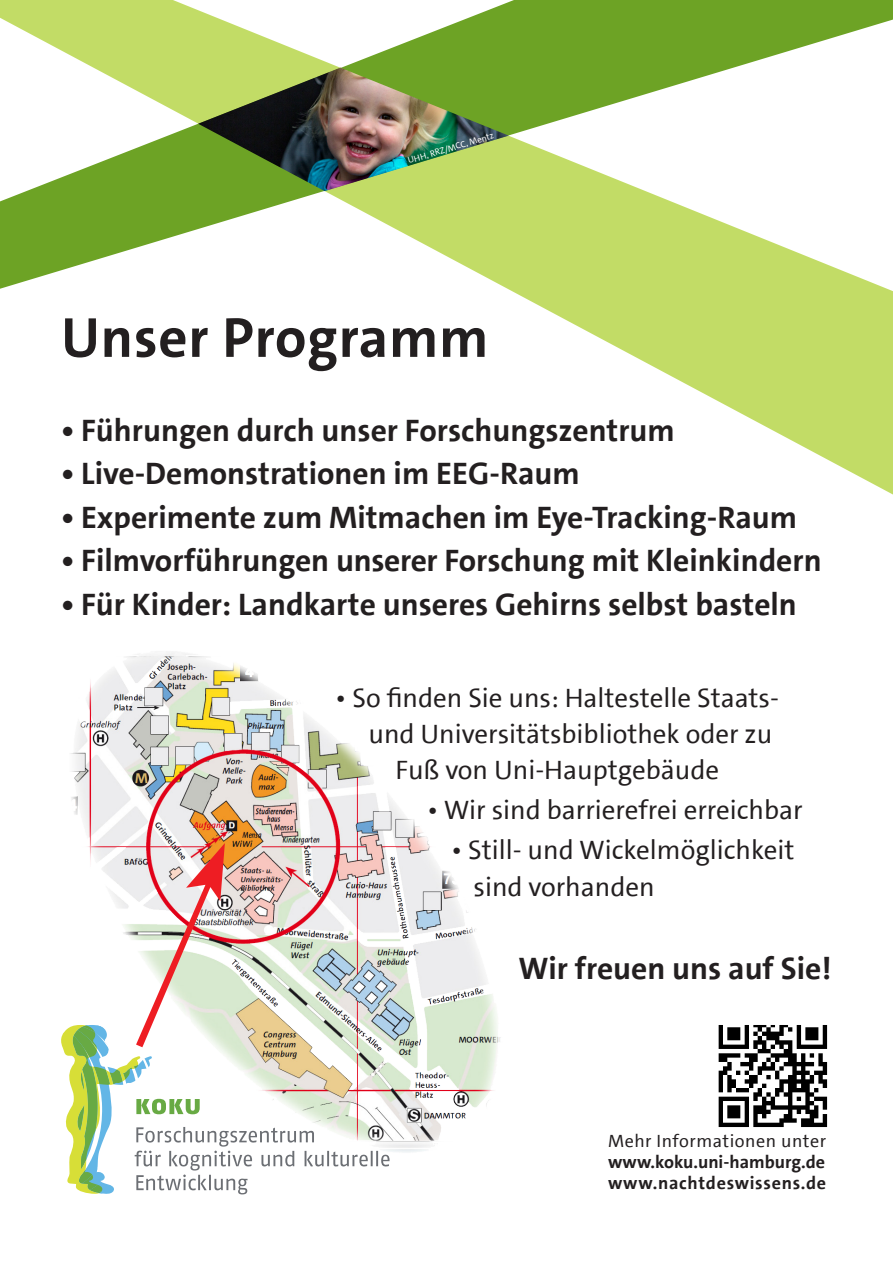
<style>
.page{position:relative;width:893px;height:1263px;background:#fff}
.page>*{position:absolute;margin:0;border:0;box-sizing:border-box;transform-origin:0 0}
.t1{font:700 57px "The Sans UHH";letter-spacing:.01em;color:#231f20}
.t2{font:700 31.5px "The Sans UHH";color:#231f20}
.t3{font:27px/36px "The Sans UHH";color:#231f20}
.t4{font:700 18px/21px "The Sans UHH";color:#231f20}
.t5{font:700 18px "The Sans UHH";letter-spacing:.035em;color:#231f20}
.t6{font:9px "The Sans UHH";color:#fff}
.s1{font-weight:400}
</style>
<div class="page">
<svg style="left:508px;top:289px;width:385px;height:206px"></svg>
<svg style="left:0;top:0;width:893px;height:289px"></svg>
<img style="left:198px;top:68px;width:311px;height:123px">
<img style="left:70px;top:652px;width:431px;height:500px">
<svg style="left:61px;top:843px;width:329px;height:351px"></svg>
<svg style="left:719px;top:1025px;width:108px;height:102px"></svg>
<p class="t6" style="left:406px;top:155px;width:91px;rotate:-17deg">UHH, RRZ/MCC, Mentz</p>
<p class="t1" style="left:61px;top:301px;width:429px">Unser Programm</p>
<p class="t2" style="left:61px;top:410px;width:615px">• Führungen durch unser Forschungszentrum</p>
<p class="t2" style="left:61px;top:453px;width:520px">• Live-Demonstrationen im EEG-Raum</p>
<p class="t2" style="left:61px;top:497px;width:737px">• Experimente zum Mitmachen im Eye-Tracking-Raum</p>
<p class="t2" style="left:61px;top:540px;width:762px">• Filmvorführungen unserer Forschung mit Kleinkindern</p>
<p class="t2" style="left:61px;top:584px;width:737px">• Für Kinder: Landkarte unseres Gehirns selbst basteln</p>
<p class="t3" style="left:335px;top:680px;width:445px">• So finden Sie uns: Haltestelle Staats-</p>
<p class="t3" style="left:368px;top:716px;width:405px">und Universitätsbibliothek oder zu</p>
<p class="t3" style="left:395px;top:752px;width:325px">Fuß von Uni-Hauptgebäude</p>
<p class="t3" style="left:427px;top:792px;width:377px">• Wir sind barrierefrei erreichbar</p>
<p class="t3" style="left:473px;top:832px;width:322px;text-indent:-22px">• Still- und Wickelmöglichkeit sind vorhanden</p>
<p class="t2" style="left:519px;top:948px;width:314px">Wir freuen uns auf Sie!</p>
<p class="t4" style="left:608px;top:1130px;width:219px"><span class="s1">Mehr Informationen unter </span>www.koku.uni-hamburg.de</p>
<p class="t5" style="left:608px;top:1171px;width:220px">www.nachtdeswissens.de</p>
</div>
